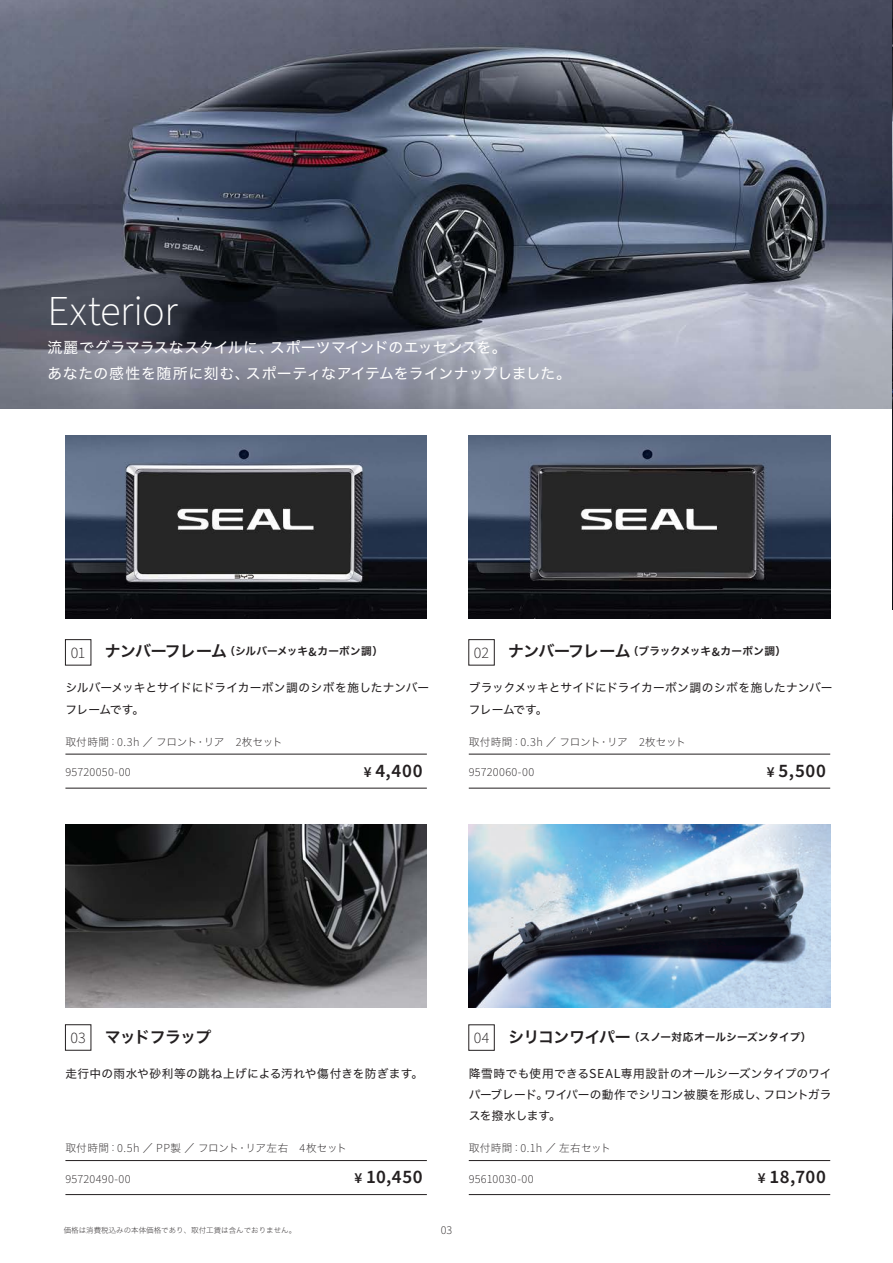
<style>
.page{position:relative;width:893px;height:1263px;background:#fff}
.page>*{position:absolute;margin:0;border:0;box-sizing:border-box;transform-origin:0 0}
.t1{font:300 42.45px "Source Sans Pro";letter-spacing:-.01em;color:#fff}
.t2{font:600 19.2px "Source Sans Pro";letter-spacing:.035em;color:#231f20}
.t3{font:15.9px "Hiragino Sans W6";letter-spacing:-.045em;color:#231f20}
.t4{font:14.85px/25.5px "Hiragino Sans W4";letter-spacing:.01em;color:#fff}
.t5{font:300 12.15px "Source Sans Pro";letter-spacing:.02em;color:#231f20}
.t6{font:300 12px "Source Sans Pro";color:#231f20}
.t7{font:11.7px/21.3px "Hiragino Sans W4";letter-spacing:.01em;color:#231f20}
.t8{font:10.65px "Hiragino Sans W6";letter-spacing:.01em;color:#231f20}
.t9{font:10.65px "Hiragino Sans W1";letter-spacing:-.03em;color:#231f20}
.t10{font:10.65px "Hiragino Sans W1";letter-spacing:-.01em;color:#231f20}
.t11{font:10.65px "Hiragino Sans W1";letter-spacing:.025em;color:#231f20}
.t12{font:7.5px "Hira Kaku Std W1";color:#231f20}
.s1{font-family:"Source Sans Pro";font-weight:300;font-size:15.9px}
.s2{font-size:15.9px}
.s3{font-family:"Source Sans Pro";font-weight:600;font-size:12.75px}
.s4{font-family:"Source Sans Pro";font-weight:300;font-size:12.15px}
.s5{font-size:15.3px}
.s6{font-family:"Source Sans Pro";font-weight:300}
.s7{font-family:"Source Sans Pro";font-size:13.8px}
</style>
<div class="page">
<img style="left:0;top:0;width:892px;height:409px">
<svg style="left:892px;top:0;width:1px;height:609px"></svg>
<img style="left:469px;top:435px;width:361px;height:183px">
<img style="left:65px;top:435px;width:362px;height:183px">
<div style="left:65px;top:639px;width:26px;height:26px;border:1px solid #231f20"></div>
<hr style="left:65px;top:754px;width:362px;height:1px;background:#231f20">
<hr style="left:65px;top:788px;width:362px;height:1px;background:#231f20">
<hr style="left:469px;top:754px;width:361px;height:1px;background:#231f20">
<hr style="left:469px;top:788px;width:361px;height:1px;background:#231f20">
<img style="left:65px;top:825px;width:362px;height:183px">
<div style="left:65px;top:1024px;width:26px;height:26px;border:1px solid #231f20"></div>
<hr style="left:65px;top:1160px;width:362px;height:1px;background:#231f20">
<hr style="left:65px;top:1194px;width:362px;height:1px;background:#231f20">
<hr style="left:469px;top:1160px;width:361px;height:1px;background:#231f20">
<hr style="left:469px;top:1194px;width:361px;height:1px;background:#231f20">
<img style="left:469px;top:825px;width:361px;height:183px">
<h1 class="t1" style="left:47px;top:282px;width:132px">Exterior</h1>
<p class="t4" style="left:47px;top:334px;width:525px">流麗でグラマラスなスタイルに、スポーツマインドのエッセンスを。<br>あなたの感性を随所に刻む、スポーティなアイテムをラインナップしました。</p>
<p class="t8" style="left:71px;top:642px;width:314px"><span class="s1">01</span> <span class="s2">ナンバーフレーム</span>（シルバーメッキ<span class="s3">&amp;</span>カーボン調）</p>
<p class="t8" style="left:474px;top:642px;width:314px"><span class="s1">02</span> <span class="s2">ナンバーフレーム</span>（ブラックメッキ<span class="s3">&amp;</span>カーボン調）</p>
<p class="t7" style="left:65px;top:677px;width:365px">シルバーメッキとサイドにドライカーボン調のシボを施したナンバーフレームです。</p>
<p class="t7" style="left:469px;top:677px;width:365px">ブラックメッキとサイドにドライカーボン調のシボを施したナンバーフレームです。</p>
<p class="t9" style="left:65px;top:732px;width:219px">取付時間：<span class="s4">0.3h</span> ／フロント・リア　<span class="s4">2</span>枚セット</p>
<p class="t9" style="left:469px;top:732px;width:219px">取付時間：<span class="s4">0.3h</span> ／フロント・リア　<span class="s4">2</span>枚セット</p>
<p class="t5" style="left:65px;top:764px;width:67px">95720050-00</p>
<h2 class="t2" style="left:364px;top:757px;width:60px"><span class="s5">¥</span> 4,400</h2>
<p class="t5" style="left:469px;top:764px;width:67px">95720060-00</p>
<h2 class="t2" style="left:767px;top:757px;width:61px"><span class="s5">¥</span> 5,500</h2>
<h3 class="t3" style="left:71px;top:1022px;width:142px"><span class="s6">03</span> マッドフラップ</h3>
<p class="t8" style="left:474px;top:1027px;width:339px"><span class="s1">04</span> <span class="s2">シリコンワイパー</span>（スノー対応オールシーズンタイプ）</p>
<p class="t7" style="left:65px;top:1062px;width:359px">走行中の雨水や砂利等の跳ね上げによる汚れや傷付きを防ぎます。</p>
<p class="t7" style="left:469px;top:1062px;width:364px;text-align:justify">降雪時でも使用できる<span class="s7">SEAL</span>専用設計のオールシーズンタイプのワイパーブレード。ワイパーの動作でシリコン被膜を形成し、フロントガラスを撥水します。</p>
<p class="t10" style="left:65px;top:1139px;width:283px">取付時間：<span class="s4">0.5h</span> ／ <span class="s4">PP</span>製／フロント・リア左右　<span class="s4">4</span>枚セット</p>
<p class="t11" style="left:469px;top:1139px;width:144px">取付時間：<span class="s4">0.1h</span> ／左右セット</p>
<p class="t5" style="left:65px;top:1170px;width:67px">95720490-00</p>
<h2 class="t2" style="left:354px;top:1164px;width:70px"><span class="s5">¥</span> 10,450</h2>
<p class="t5" style="left:469px;top:1170px;width:66px">95610030-00</p>
<h2 class="t2" style="left:758px;top:1164px;width:70px"><span class="s5">¥</span> 18,700</h2>
<p class="t12" style="left:64px;top:1224px;width:234px">価格は消費税込みの本体価格であり、取付工賃は含んでおりません。</p>
<p class="t6" style="left:441px;top:1222px;width:13px">03</p>
</div>
